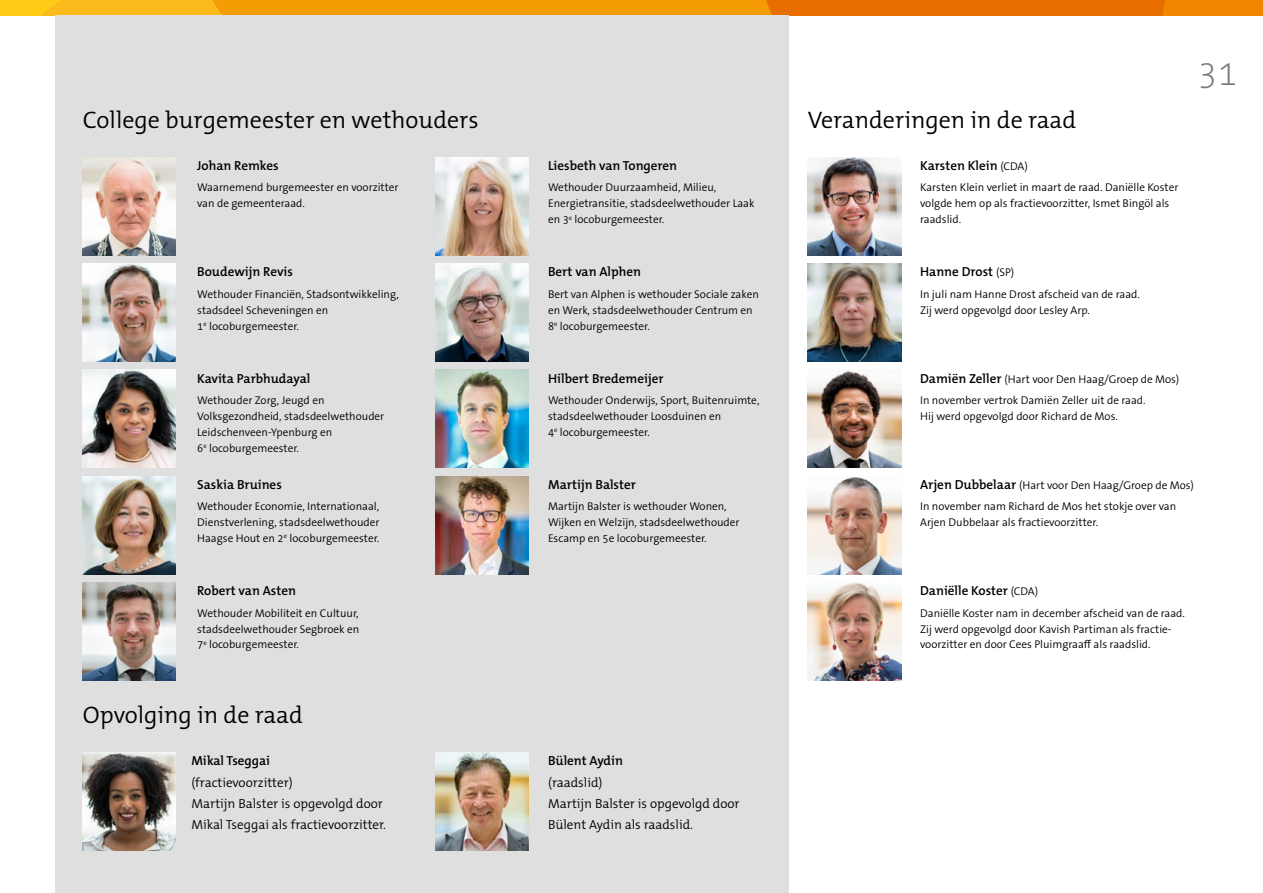
<style>
.page{position:relative;width:1263px;height:893px;background:#fff}
.page>*{position:absolute;margin:0;border:0;box-sizing:border-box;transform-origin:0 0}
.t1{font:200 36px "The Mix B W2";color:#7a7a7a}
.Subkop_niveau_1{font:300 24px "The Mix B W4";color:#000}
.Broodtekst_wv{font:600 13.2px "The Mix B W6";color:#000}
.Broodtekst{font:300 13.2px "The Mix B W4";color:#000}
.Broodtekst-2{font:600 13.2px "The Mix B W6";color:#000}
.Bijschrift{font:300 11.25px/15.9px "The Sans B W4";color:#000}
.Broodtekst_wv-2{font:300 11.25px "The Sans B W4";color:#000}
.s1{font-family:"The Sans B W4";font-weight:300;font-size:11.25px}
.s2{font-family:"The Mix B W6";font-weight:600;font-size:13.2px}
</style>
<div class="page">
<svg style="left:0;top:0;width:1263px;height:16px;background:#f0940e"></svg>
<div style="left:55px;top:16px;width:734px;height:877px;background:#dfdfdf"></div>
<img style="left:83px;top:157px;width:93px;height:98px">
<img style="left:83px;top:264px;width:93px;height:97px">
<img style="left:83px;top:370px;width:93px;height:98px">
<img style="left:83px;top:476px;width:93px;height:98px">
<img style="left:83px;top:583px;width:93px;height:97px">
<img style="left:436px;top:157px;width:93px;height:98px">
<img style="left:436px;top:264px;width:93px;height:97px">
<img style="left:436px;top:370px;width:93px;height:98px">
<img style="left:436px;top:476px;width:93px;height:98px">
<img style="left:83px;top:753px;width:93px;height:97px">
<img style="left:436px;top:753px;width:93px;height:97px">
<img style="left:808px;top:157px;width:93px;height:98px">
<img style="left:808px;top:264px;width:93px;height:97px">
<img style="left:808px;top:371px;width:93px;height:97px">
<img style="left:808px;top:477px;width:93px;height:97px">
<img style="left:808px;top:583px;width:93px;height:97px">
<h2 class="Subkop_niveau_1" style="left:83px;top:104px;width:397px">College burgemeester en wethouders</h2>
<p class="Broodtekst_wv" style="left:197px;top:157px;width:83px">Johan Remkes</p>
<p class="Bijschrift" style="left:197px;top:180px;width:203px">Waarnemend burgemeester en voorzitter van de gemeenteraad.</p>
<p class="Broodtekst_wv" style="left:197px;top:263px;width:97px">Boudewijn Revis</p>
<p class="Bijschrift" style="left:197px;top:286px;width:203px">Wethouder Financiën, Stadsontwikkeling, stadsdeel Scheveningen en<br>1<sup>e</sup> locoburgemeester.</p>
<p class="Broodtekst_wv" style="left:197px;top:370px;width:115px">Kavita Parbhudayal</p>
<p class="Bijschrift" style="left:197px;top:392px;width:189px">Wethouder Zorg, Jeugd en<br>Volksgezondheid, stadsdeelwethouder<br>Leidschenveen-Ypenburg en<br>6<sup>e</sup> locoburgemeester.</p>
<p class="Broodtekst-2" style="left:197px;top:476px;width:86px">Saskia Bruines</p>
<p class="Bijschrift" style="left:197px;top:499px;width:184px;text-align:justify">Wethouder Economie, Internationaal, Dienstverlening, stadsdeelwethouder Haagse Hout en 2<sup>e</sup> locoburgemeester.</p>
<p class="Broodtekst_wv" style="left:197px;top:582px;width:100px">Robert van Asten</p>
<p class="Bijschrift" style="left:197px;top:605px;width:163px;text-align:justify">Wethouder Mobiliteit en Cultuur, stadsdeelwethouder Segbroek en 7<sup>e</sup> locoburgemeester.</p>
<h2 class="Subkop_niveau_1" style="left:83px;top:699px;width:221px">Opvolging in de raad</h2>
<p class="Broodtekst_wv" style="left:191px;top:752px;width:80px">Mikal Tseggai</p>
<p class="Broodtekst" style="left:191px;top:774px;width:103px">(fractievoorzitter)</p>
<p class="Broodtekst" style="left:191px;top:795px;width:193px">Martijn Balster is opgevolgd door</p>
<p class="Broodtekst" style="left:191px;top:816px;width:196px">Mikal Tseggai als fractievoorzitter.</p>
<p class="Broodtekst_wv" style="left:548px;top:157px;width:131px">Liesbeth van Tongeren</p>
<p class="Bijschrift" style="left:548px;top:180px;width:208px">Wethouder Duurzaamheid, Milieu,<br>Energietransitie, stadsdeelwethouder Laak en 3<sup>e</sup> locoburgemeester.</p>
<p class="Broodtekst_wv" style="left:548px;top:263px;width:95px">Bert van Alphen</p>
<p class="Bijschrift" style="left:548px;top:286px;width:212px">Bert van Alphen is wethouder Sociale zaken en Werk, stadsdeelwethouder Centrum en<br>8<sup>e</sup> locoburgemeester.</p>
<p class="Broodtekst_wv" style="left:548px;top:370px;width:117px">Hilbert Bredemeijer</p>
<p class="Bijschrift" style="left:548px;top:392px;width:213px">Wethouder Onderwijs, Sport, Buitenruimte, stadsdeelwethouder Loosduinen en<br>4<sup>e</sup> locoburgemeester.</p>
<p class="Broodtekst_wv" style="left:548px;top:476px;width:89px">Martijn Balster</p>
<p class="Bijschrift" style="left:548px;top:499px;width:193px">Martijn Balster is wethouder Wonen,<br>Wijken en Welzijn, stadsdeelwethouder<br>Escamp en 5e locoburgemeester.</p>
<p class="Broodtekst_wv" style="left:548px;top:752px;width:76px">Bülent Aydin</p>
<p class="Broodtekst" style="left:548px;top:774px;width:56px">(raadslid)</p>
<p class="Broodtekst" style="left:548px;top:795px;width:193px">Martijn Balster is opgevolgd door</p>
<p class="Broodtekst" style="left:548px;top:816px;width:147px">Bülent Aydin als raadslid.</p>
<h2 class="Subkop_niveau_1" style="left:808px;top:104px;width:270px">Veranderingen in de raad</h2>
<p class="Broodtekst-2" style="left:920px;top:157px;width:109px">Karsten Klein <span class="s1">(CDA)</span></p>
<p class="Bijschrift" style="left:920px;top:180px;width:260px">Karsten Klein verliet in maart de raad. Daniëlle Koster volgde hem op als fractievoorzitter, Ismet Bingöl als raadslid.</p>
<p class="Broodtekst_wv" style="left:920px;top:263px;width:96px">Hanne Drost <span class="s1">(SP)</span></p>
<p class="Bijschrift" style="left:920px;top:286px;width:221px">In juli nam Hanne Drost afscheid van de raad.<br>Zij werd opgevolgd door Lesley Arp.</p>
<h1 class="t1" style="left:1198px;top:50px;width:41px">31</h1>
<p class="Broodtekst_wv-2" style="left:920px;top:372px;width:261px"><span class="s2">Damiën Zeller</span> (Hart voor Den Haag/Groep de Mos)</p>
<p class="Bijschrift" style="left:920px;top:392px;width:227px">In november vertrok Damiën Zeller uit de raad.<br>Hij werd opgevolgd door Richard de Mos.</p>
<p class="Broodtekst_wv-2" style="left:920px;top:478px;width:275px"><span class="s2">Arjen Dubbelaar</span> (Hart voor Den Haag/Groep de Mos)</p>
<p class="Bijschrift" style="left:920px;top:499px;width:258px">In november nam Richard de Mos het stokje over van<br>Arjen Dubbelaar als fractievoorzitter.</p>
<p class="Broodtekst_wv" style="left:920px;top:582px;width:120px">Daniëlle Koster <span class="s1">(CDA)</span></p>
<p class="Bijschrift" style="left:920px;top:605px;width:266px">Daniëlle Koster nam in december afscheid van de raad.<br>Zij werd opgevolgd door Kavish Partiman als fractie&shy;voorzitter en door Cees Pluimgraaff als raadslid.</p>
</div>
